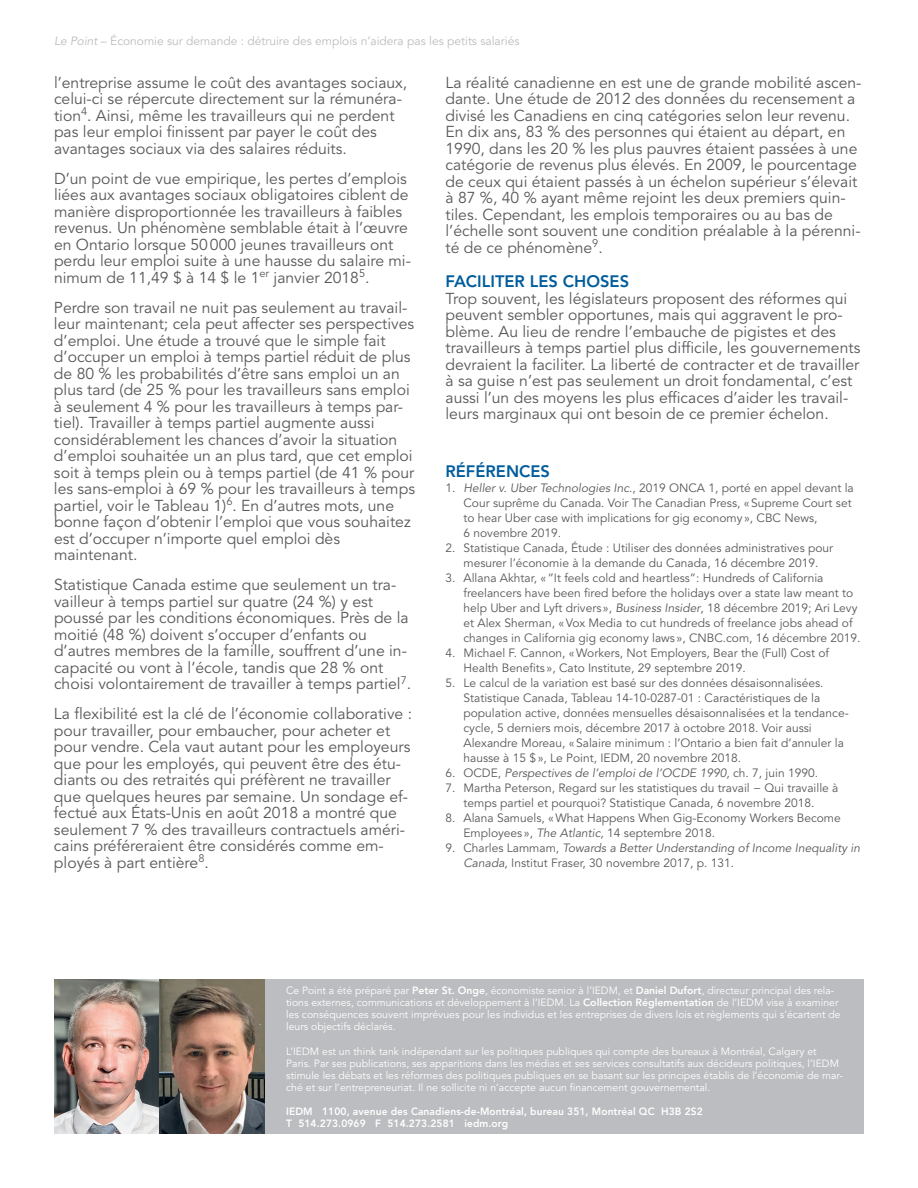
<style>
.page{position:relative;width:918px;height:1188px;background:#fff}
.page>*{position:absolute;margin:0;border:0;box-sizing:border-box;transform-origin:0 0}
.t1{font:800 16.5px "Avenir LT Std";color:#005d9c}
.t2{font:15.75px/16.5px "Avenir LT Std";color:#57585a}
.t3{font:12px/15px "Avenir LT Std";color:#57585a}
.t4{font:12px "Avenir LT Std";color:#bcbdc0}
.t5{font:italic 12px "Avenir LT Std";color:#57585a}
.t6{font:10.5px/12px "Avenir LT Std";color:#fff}
.t7{font:800 10.5px/12px "Avenir LT Std";letter-spacing:.01em;color:#fff}
.s1{font-style:italic}
.s2{font-style:normal}
.s3{font-weight:800}
</style>
<div class="page">
<div style="left:264px;top:980px;width:600px;height:154px;background:#bcbdc0"></div>
<img style="left:54px;top:980px;width:210px;height:154px">
<p class="t4" style="left:54px;top:34px;width:467px"><span class="s1">Le Point</span> – Économie sur demande : détruire des emplois n’aidera pas les petits salariés</p>
<p class="t2" style="left:54px;top:74px;width:355px">l’entreprise assume le coût des avantages sociaux, celui-ci se répercute directement sur la rémunéra&shy;tion<sup>4</sup>. Ainsi, même les travailleurs qui ne perdent pas leur emploi finissent par payer le coût des avantages sociaux via des salaires réduits.</p>
<p class="t2" style="left:54px;top:170px;width:359px">D’un point de vue empirique, les pertes d’emplois liées aux avantages sociaux obligatoires ciblent de manière disproportionnée les travailleurs à faibles revenus. Un phénomène semblable était à l’œuvre en Ontario lorsque 50000 jeunes travailleurs ont perdu leur emploi suite à une hausse du salaire mi&shy;nimum de 11,49 $ à 14 $ le 1<sup>er</sup> janvier 2018<sup>5</sup>.</p>
<p class="t2" style="left:54px;top:299px;width:363px">Perdre son travail ne nuit pas seulement au travail&shy;leur maintenant; cela peut affecter ses perspectives d’emploi. Une étude a trouvé que le simple fait d’occuper un emploi à temps partiel réduit de plus de 80 % les probabilités d’être sans emploi un an plus tard (de 25 % pour les travailleurs sans emploi à seulement 4 % pour les travailleurs à temps par&shy;tiel). Travailler à temps partiel augmente aussi considérablement les chances d’avoir la situation d’emploi souhaitée un an plus tard, que cet emploi soit à temps plein ou à temps partiel (de 41 % pour les sans-emploi à 69 % pour les travailleurs à temps partiel, voir le Tableau 1)<sup>6</sup>. En d’autres mots, une bonne façon d’obtenir l’emploi que vous souhaitez est d’occuper n’importe quel emploi dès maintenant.</p>
<p class="t2" style="left:54px;top:577px;width:359px">Statistique Canada estime que seulement un tra&shy;vailleur à temps partiel sur quatre (24 %) y est poussé par les conditions économiques. Près de la moitié (48 %) doivent s’occuper d’enfants ou d’autres membres de la famille, souffrent d’une in&shy;capacité ou vont à l’école, tandis que 28 % ont choisi volontairement de travailler à temps partiel<sup>7</sup>.</p>
<p class="t2" style="left:54px;top:706px;width:360px">La flexibilité est la clé de l’économie collaborative : pour travailler, pour embaucher, pour acheter et pour vendre. Cela vaut autant pour les employeurs que pour les employés, qui peuvent être des étu&shy;diants ou des retraités qui préfèrent ne travailler que quelques heures par semaine. Un sondage ef&shy;fectué aux États-Unis en août 2018 a montré que seulement 7 % des travailleurs contractuels améri&shy;cains préféreraient être considérés comme em&shy;ployés à part entière<sup>8</sup>.</p>
<p class="t2" style="left:446px;top:74px;width:417px">La réalité canadienne en est une de grande mobilité ascen&shy;dante. Une étude de 2012 des données du recensement a divisé les Canadiens en cinq catégories selon leur revenu.<br>En dix ans, 83 % des personnes qui étaient au départ, en 1990, dans les 20 % les plus pauvres étaient passées à une catégorie de revenus plus élevés. En 2009, le pourcentage de ceux qui étaient passés à un échelon supérieur s’élevait à 87 %, 40 % ayant même rejoint les deux premiers quin&shy;tiles. Cependant, les emplois temporaires ou au bas de l’échelle sont souvent une condition préalable à la pérenni&shy;té de ce phénomène<sup>9</sup>.</p>
<p class="t1" style="left:446px;top:272px;width:185px">FACILITER LES CHOSES</p>
<p class="t2" style="left:446px;top:290px;width:416px">Trop souvent, les législateurs proposent des réformes qui peuvent sembler opportunes, mais qui aggravent le pro&shy;blème. Au lieu de rendre l’embauche de pigistes et des travailleurs à temps partiel plus difficile, les gouvernements devraient la faciliter. La liberté de contracter et de travailler à sa guise n’est pas seulement un droit fondamental, c’est aussi l’un des moyens les plus efficaces d’aider les travail&shy;leurs marginaux qui ont besoin de ce premier échelon.</p>
<p class="t1" style="left:446px;top:462px;width:106px">RÉFÉRENCES</p>
<p class="t3" style="left:464px;top:481px;width:392px;text-indent:-18px">1. <span class="s1">Heller v. Uber Technologies Inc</span>., 2019 ONCA 1, porté en appel devant la Cour suprême du Canada. Voir The Canadian Press, «Supreme Court set to hear Uber case with implications for gig economy », CBC News,<br>6 novembre 2019.</p>
<p class="t3" style="left:446px;top:541px;width:389px;text-align:center">2. Statistique Canada, Étude : Utiliser des données administratives pour mesurer l’économie à la demande du Canada, 16 décembre 2019.</p>
<p class="t3" style="left:464px;top:571px;width:398px;text-indent:-18px">3. Allana Akhtar, «”It feels cold and heartless”: Hundreds of California freelancers have been fired before the holidays over a state law meant to help Uber and Lyft drivers », <span class="s1">Business Insider</span>, 18 décembre 2019; Ari Levy et Alex Sherman, «Vox Media to cut hundreds of freelance jobs ahead of changes in California gig economy laws », CNBC.com, 16 décembre 2019.</p>
<p class="t3" style="left:464px;top:646px;width:367px;text-indent:-18px">4. Michael F. Cannon, «Workers, Not Employers, Bear the (Full) Cost of<br>Health Benefits », Cato Institute, 29 septembre 2019.</p>
<p class="t3" style="left:464px;top:676px;width:387px;text-indent:-18px">5. Le calcul de la variation est basé sur des données désaisonnalisées.<br>Statistique Canada, Tableau 14-10-0287-01 : Caractéristiques de la population active, données mensuelles désaisonnalisées et la tendance&shy;cycle, 5 derniers mois, décembre 2017 à octobre 2018. Voir aussi Alexandre Moreau, «Salaire minimum : l’Ontario a bien fait d’annuler la hausse à 15 $», Le Point, IEDM, 20 novembre 2018.</p>
<p class="t5" style="left:446px;top:766px;width:374px"><span class="s2">6. OCDE,</span> Perspectives de l’emploi de l’OCDE 1990<span class="s2">, ch. 7, juin 1990.</span></p>
<p class="t3" style="left:446px;top:781px;width:395px;text-align:center">7. Martha Peterson, Regard sur les statistiques du travail − Qui travaille à temps partiel et pourquoi? Statistique Canada, 6 novembre 2018.</p>
<p class="t3" style="left:464px;top:811px;width:379px;text-indent:-18px">8. Alana Samuels, «What Happens When Gig-Economy Workers Become<br>Employees », <span class="s1">The Atlantic</span>, 14 septembre 2018.</p>
<p class="t3" style="left:464px;top:841px;width:398px;text-indent:-18px">9. Charles Lammam, <span class="s1">Towards a Better Understanding of Income Inequality in<br>Canada</span>, Institut Fraser, 30 novembre 2017, p. 131.</p>
<p class="t6" style="left:286px;top:984px;width:556px">Ce Point a été préparé par <span class="s3">Peter St. Onge</span>, économiste senior à l’IEDM, et <span class="s3">Daniel Dufort</span>, directeur principal des rela&shy;tions externes, communications et développement à l’IEDM. La <span class="s3">Collection Réglementation</span> de l’IEDM vise à examiner les conséquences souvent imprévues pour les individus et les entreprises de divers lois et règlements qui s’écartent de leurs objectifs déclarés.</p>
<p class="t6" style="left:286px;top:1046px;width:558px">L’IEDM est un think tank indépendant sur les politiques publiques qui compte des bureaux à Montréal, Calgary et Paris. Par ses publications, ses apparitions dans les médias et ses services consultatifs aux décideurs politiques, l’IEDM stimule les débats et les réformes des politiques publiques en se basant sur les principes établis de l’économie de mar&shy;ché et sur l’entrepreneuriat. Il ne sollicite ni n’accepte aucun financement gouvernemental.</p>
<p class="t7" style="left:286px;top:1106px;width:418px">IEDM 1100, avenue des Canadiens-de-Montréal, bureau 351, Montréal QC H3B 2S2<br>T 514.273.0969 F 514.273.2581 iedm.org</p>
</div>
